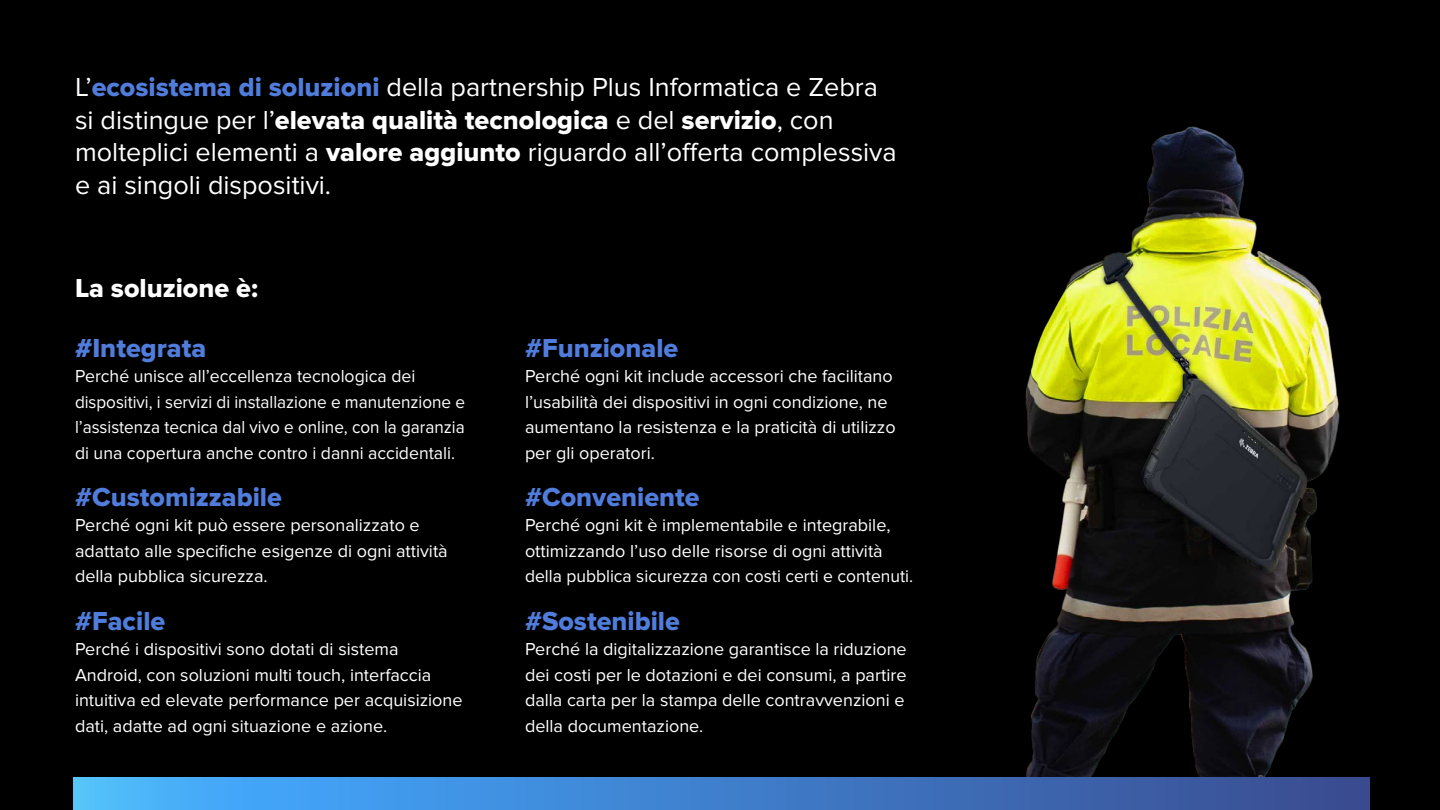
<style>
.page{position:relative;width:1440px;height:810px;background:#000}
.page>*{position:absolute;margin:0;border:0;box-sizing:border-box;transform-origin:0 0}
.t1{font:27px/32.4px "Proxima Nova";color:#fff}
.t2{font:27px "Proxima Nova Extrabld";color:#fff}
.t3{font:27px "Proxima Nova Extrabld";color:#507cdb}
.t4{font:18px/25.5px "Proxima Nova";color:#fff}
.s1{font-family:"Proxima Nova Extrabld";color:#507cdb}
.s2{font-family:"Proxima Nova"}
.s3{font-family:"Proxima Nova Extrabld"}
.s4{font-family:"Proxima Nova";font-weight:900}
</style>
<div class="page">
<img style="left:1025px;top:126px;width:315px;height:651px">
<div style="left:74px;top:777px;width:1296px;height:33px;background:linear-gradient(to right,#48b7ff,#384890)"></div>
<h1 class="t1" style="left:75px;top:72px;width:805px">L’<span class="s1">ecosistema di soluzioni</span> della partnership Plus Informatica e Zebra</h1>
<h1 class="t2" style="left:75px;top:104px;width:760px"><span class="s2">si distingue per l’</span>elevata qualità tecnologica <span class="s2">e del</span> servizio<span class="s2">, con</span></h1>
<h1 class="t1" style="left:75px;top:136px;width:823px">molteplici elementi a <span class="s3">valore aggiunto</span> riguardo all’offerta complessiva e ai singoli dispositivi.</h1>
<h1 class="t2" style="left:75px;top:273px;width:185px">La soluzione è:</h1>
<h1 class="t3" style="left:75px;top:332px;width:133px"><span class="s4">#</span>Integrata</h1>
<p class="t4" style="left:75px;top:364px;width:392px">Perché unisce all’eccellenza tecnologica dei dispositivi, i servizi di installazione e manutenzione e l’assistenza tecnica dal vivo e online, con la garanzia di una copertura anche contro i danni accidentali.</p>
<h1 class="t3" style="left:75px;top:481px;width:208px">#Customizzabile</h1>
<p class="t4" style="left:75px;top:513px;width:374px">Perché ogni kit può essere personalizzato e adattato alle specifiche esigenze di ogni attività della pubblica sicurezza.</p>
<h1 class="t3" style="left:75px;top:605px;width:92px">#Facile</h1>
<p class="t4" style="left:75px;top:637px;width:389px">Perché i dispositivi sono dotati di sistema Android, con soluzioni multi touch, interfaccia intuitiva ed elevate performance per acquisizione dati, adatte ad ogni situazione e azione.</p>
<h1 class="t3" style="left:525px;top:332px;width:155px">#Funzionale</h1>
<p class="t4" style="left:525px;top:364px;width:372px">Perché ogni kit include accessori che facilitano l’usabilità dei dispositivi in ogni condizione, ne aumentano la resistenza e la praticità di utilizzo per gli operatori.</p>
<h1 class="t3" style="left:525px;top:481px;width:176px">#Conveniente</h1>
<p class="t4" style="left:525px;top:513px;width:390px">Perché ogni kit è implementabile e integrabile, ottimizzando l’uso delle risorse di ogni attività della pubblica sicurezza con costi certi e contenuti.</p>
<h1 class="t3" style="left:525px;top:605px;width:156px">#Sostenibile</h1>
<p class="t4" style="left:525px;top:637px;width:383px">Perché la digitalizzazione garantisce la riduzione dei costi per le dotazioni e dei consumi, a partire dalla carta per la stampa delle contravvenzioni e della documentazione.</p>
</div>
